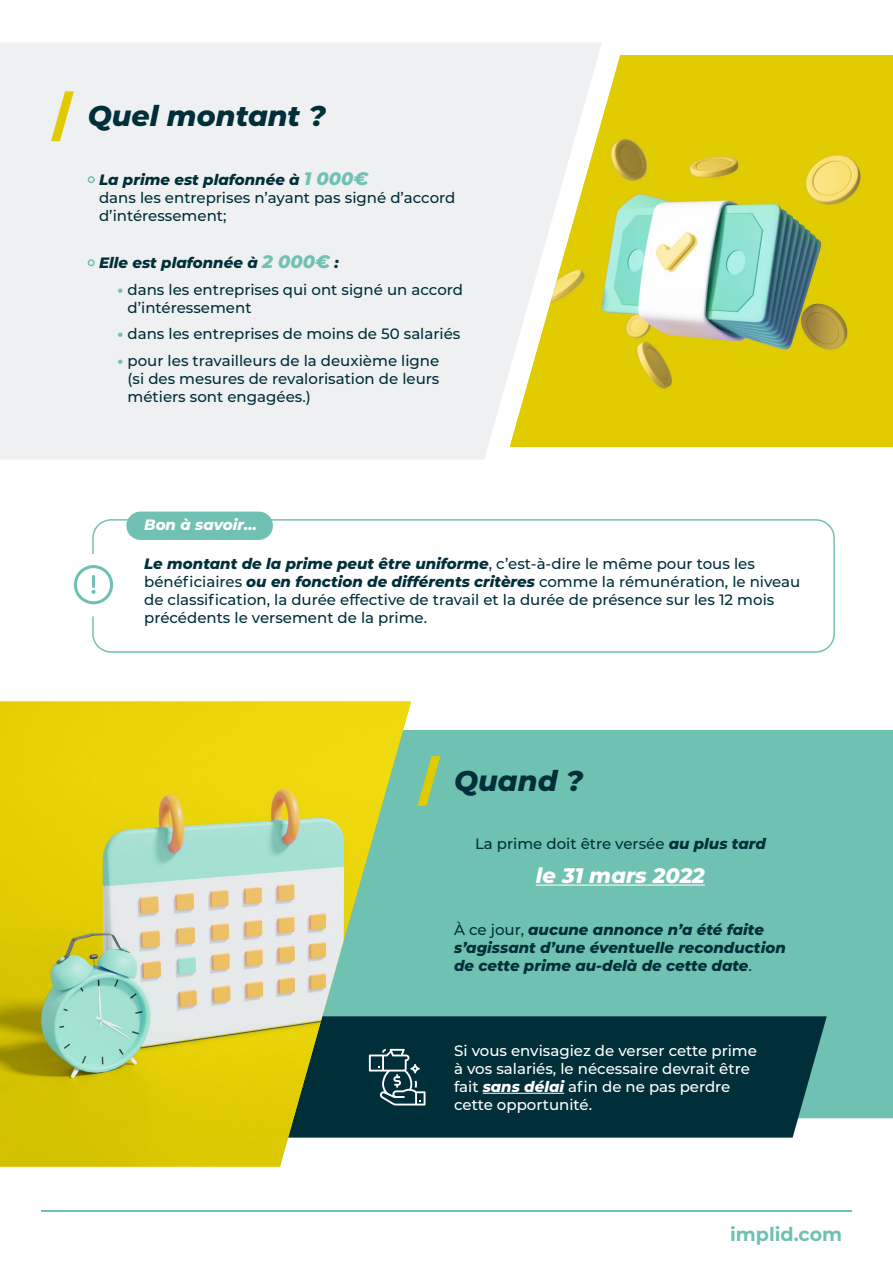
<style>
.page{position:relative;width:893px;height:1263px;background:#fff}
.page>*{position:absolute;margin:0;border:0;box-sizing:border-box;transform-origin:0 0}
.t1{font:italic 800 28.5px "Montserrat";color:#002f3a}
.t2{font:italic 800 21px "Montserrat";color:#fff}
.t3{font:700 19.05px "Montserrat";color:#70c1b3}
.t4{font:500 15px/18px "Montserrat";color:#002f3a}
.t5{font:italic 800 15px/18px "Montserrat";color:#002f3a}
.t6{font:500 15px/18px "Montserrat";color:#fff}
.t7{font:italic 800 15px "Montserrat";color:#fff}
.s1{font-weight:800;font-style:italic}
.s2{font-weight:800;font-style:italic;font-size:18px;color:#70c1b3}
.s3{font-size:18px;color:#70c1b3}
.s4{font-weight:800;font-style:italic;color:#70c1b3}
.s5{font-weight:500;font-style:normal}
</style>
<div class="page">
<hr style="left:41px;top:1210px;width:811px;height:1px;background:#70c1b3">
<div style="left:410px;top:730px;width:483px;height:388px;background:#6fc1b2"></div>
<div style="left:0;top:43px;width:601px;height:417px;background:#eff0f1"></div>
<svg style="left:51px;top:91px;width:23px;height:50px"></svg>
<svg style="left:417px;top:756px;width:23px;height:50px"></svg>
<div style="left:410px;top:1016px;width:417px;height:121px;background:#002f3a"></div>
<div style="left:88px;top:176px;width:7px;height:7px;border:2px solid #70c1b3;border-radius:50%"></div>
<div style="left:88px;top:259px;width:7px;height:7px;border:2px solid #70c1b3;border-radius:50%"></div>
<hr style="left:536px;top:884px;width:169px;height:1px;background:#fff">
<img style="left:510px;top:55px;width:383px;height:392px">
<img style="left:0;top:701px;width:410px;height:465px">
<svg style="left:74px;top:565px;width:39px;height:39px"></svg>
<div style="left:92px;top:519px;width:743px;height:134px;border:2px solid #70c1b3;border-radius:18px"></div>
<div style="left:126px;top:512px;width:147px;height:28px;background:#70c1b3;border-radius:14px"></div>
<svg style="left:369px;top:1049px;width:56px;height:56px;background:#375c64"></svg>
<hr style="left:483px;top:1093px;width:81px;height:1px;background:#fff">
<h1 class="t1" style="left:88px;top:95px;width:240px">Quel montant ?</h1>
<p class="t4" style="left:99px;top:170px;width:358px"><span class="s1">La prime est plafonnée à</span> <span class="s2">1 000€<br></span>dans les entreprises n’ayant pas signé d’accord d’intéressement;</p>
<p class="t5" style="left:99px;top:253px;width:241px">Elle est plafonnée à <span class="s3">2 000€</span> :</p>
<p class="t4" style="left:128px;top:280px;width:337px;text-indent:-10px"><span class="s4">•</span> dans les entreprises qui ont signé un accord d’intéressement</p>
<p class="t4" style="left:117px;top:324px;width:344px"><span class="s4">•</span> dans les entreprises de moins de 50 salariés</p>
<p class="t4" style="left:128px;top:351px;width:313px;text-align:justify;text-indent:-10px"><span class="s4">•</span> pour les travailleurs de la deuxième ligne (si des mesures de revalorisation de leurs métiers sont engagées.)</p>
<p class="t7" style="left:144px;top:514px;width:114px">Bon à savoir…</p>
<p class="t4" style="left:144px;top:554px;width:658px"><span class="s1">Le montant de la prime peut être uniforme</span>, c’est-à-dire le même pour tous les bénéficiaires <span class="s1">ou en fonction de différents critères</span> comme la rémunération, le niveau de classification, la durée effective de travail et la durée de présence sur les 12 mois précédents le versement de la prime.</p>
<h1 class="t1" style="left:454px;top:760px;width:130px">Quand ?</h1>
<p class="t4" style="left:475px;top:834px;width:292px">La prime doit être versée <span class="s1">au plus tard</span></p>
<h2 class="t2" style="left:536px;top:860px;width:170px">le 31 mars 2022</h2>
<p class="t5" style="left:454px;top:920px;width:333px"><span class="s5">À ce jour,</span> aucune annonce n’a été faite s’agissant d’une éventuelle reconduction de cette prime au-delà de cette date<span class="s5">.</span></p>
<p class="t6" style="left:454px;top:1041px;width:304px">Si vous envisagiez de verser cette prime à vos salariés, le nécessaire devrait être fait <span class="s1">sans délai</span> afin de ne pas perdre cette opportunité.</p>
<p class="t3" style="left:730px;top:1221px;width:114px">implid.com</p>
</div>
